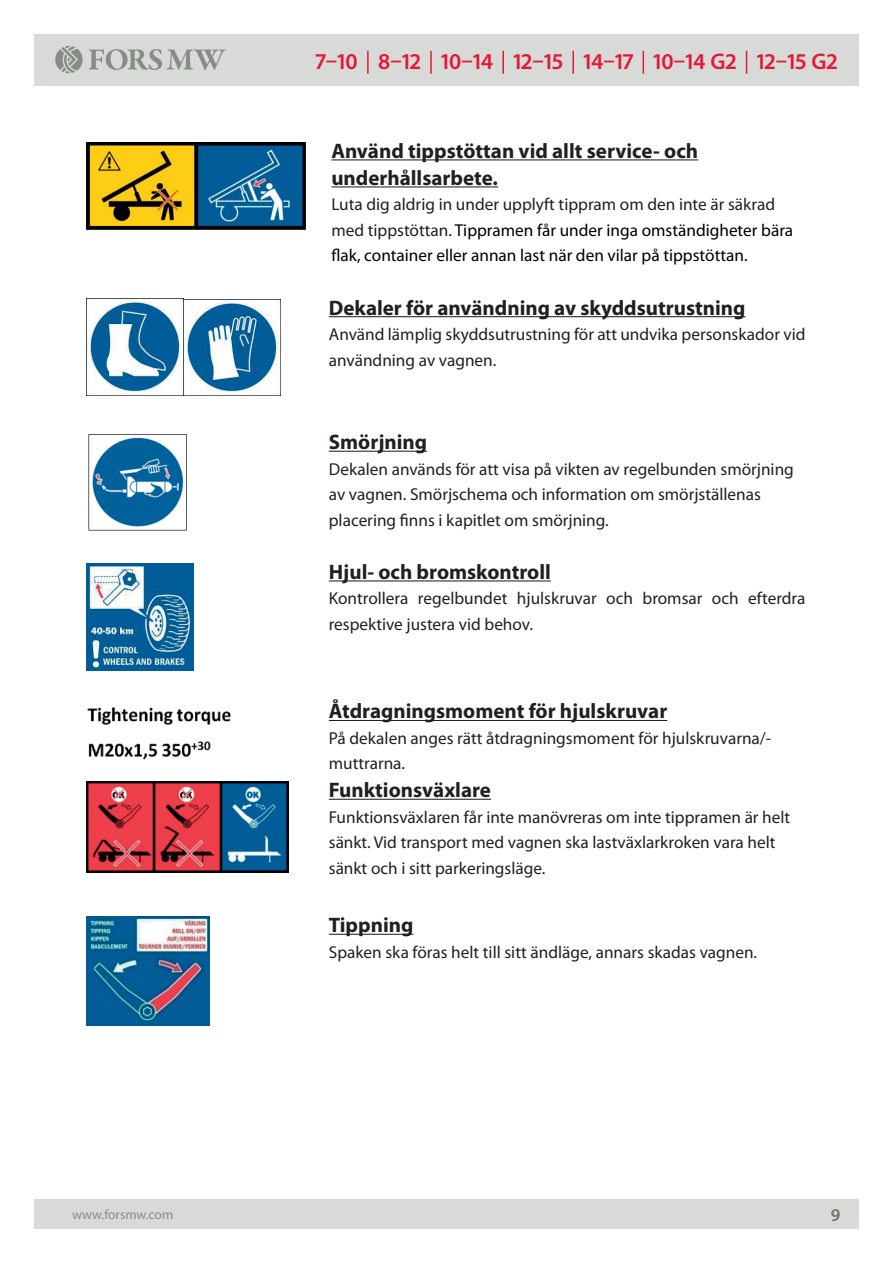
<style>
.page{position:relative;width:893px;height:1263px;background:#fff}
.page>*{position:absolute;margin:0;border:0;box-sizing:border-box;transform-origin:0 0}
.t1{font:600 22.65px "Myriad Pro";color:#e51836}
.t2{font:700 21px/27px "Myriad Pro";color:#231f20}
.t3{font:600 18px "Myriad Pro";color:#73766b}
.t4{font:17.25px/25.5px "Myriad Pro";color:#231f20}
.t5{font:17.25px/25.5px "Myriad Pro";color:#000001}
.t6{font:13.5px "Myriad Pro";color:#868d84}
.s1{color:#231f20}
</style>
<div class="page">
<div style="left:34px;top:1200px;width:825px;height:29px;background:#d8dad7"></div>
<div style="left:34px;top:34px;width:825px;height:51px;background:#d8dad7"></div>
<hr style="left:367px;top:51px;width:2px;height:23px;background:#e51836">
<hr style="left:430px;top:51px;width:2px;height:23px;background:#e51836">
<hr style="left:502px;top:51px;width:2px;height:23px;background:#e51836">
<hr style="left:572px;top:51px;width:2px;height:23px;background:#e51836">
<svg style="left:643px;top:51px;width:1px;height:23px"></svg>
<svg style="left:746px;top:51px;width:1px;height:23px"></svg>
<svg style="left:89px;top:49px;width:137px;height:21px"></svg>
<svg style="left:55px;top:46px;width:28px;height:27px"></svg>
<img style="left:87px;top:142px;width:219px;height:87px">
<hr style="left:331px;top:159px;width:367px;height:1px;background:#231f20">
<hr style="left:331px;top:186px;width:167px;height:1px;background:#231f20">
<img style="left:87px;top:299px;width:194px;height:97px">
<hr style="left:329px;top:316px;width:416px;height:1px;background:#231f20">
<img style="left:88px;top:434px;width:99px;height:97px">
<hr style="left:329px;top:451px;width:98px;height:1px;background:#231f20">
<img style="left:87px;top:563px;width:106px;height:108px">
<img style="left:87px;top:708px;width:144px;height:51px">
<hr style="left:329px;top:580px;width:222px;height:1px;background:#231f20">
<hr style="left:329px;top:720px;width:338px;height:1px;background:#231f20">
<img style="left:87px;top:781px;width:201px;height:92px">
<hr style="left:329px;top:799px;width:162px;height:1px;background:#231f20">
<img style="left:87px;top:916px;width:122px;height:109px">
<hr style="left:329px;top:934px;width:84px;height:1px;background:#231f20">
<h1 class="t1" style="left:316px;top:47px;width:523px">7–10 8–12 10–14 12–15 14–17 10–14 G2 12–15 G2</h1>
<p class="t2" style="left:331px;top:137px;width:368px">Använd tippstöttan vid allt service- och underhållsarbete.</p>
<p class="t5" style="left:331px;top:192px;width:463px"><span class="s1">Luta dig aldrig in under upplyft tippram om den inte är säkrad med tippstöttan.</span> Tippramen får under inga omständigheter bära flak, container eller annan last när den vilar på tippstöttan.</p>
<p class="t2" style="left:329px;top:293px;width:418px">Dekaler för användning av skyddsutrustning</p>
<p class="t4" style="left:329px;top:321px;width:478px">Använd lämplig skyddsutrustning för att undvika personskador vid användning av vagnen.</p>
<p class="t2" style="left:329px;top:428px;width:100px">Smörjning</p>
<p class="t4" style="left:329px;top:456px;width:467px">Dekalen används för att visa på vikten av regelbunden smörjning av vagnen. Smörjschema och information om smörjställenas placering finns i kapitlet om smörjning.</p>
<p class="t2" style="left:329px;top:558px;width:224px">Hjul- och bromskontroll</p>
<p class="t4" style="left:329px;top:585px;width:478px">Kontrollera regelbundet hjulskruvar och bromsar och efterdra respektive justera vid behov.</p>
<p class="t2" style="left:329px;top:697px;width:340px">Åtdragningsmoment för hjulskruvar</p>
<p class="t4" style="left:329px;top:725px;width:444px">På dekalen anges rätt åtdragningsmoment för hjulskruvarna/- muttrarna.</p>
<p class="t2" style="left:329px;top:776px;width:164px">Funktionsväxlare</p>
<p class="t4" style="left:329px;top:804px;width:463px">Funktionsväxlaren får inte manövreras om inte tippramen är helt sänkt. Vid transport med vagnen ska lastväxlarkroken vara helt sänkt och i sitt parkeringsläge.</p>
<p class="t2" style="left:329px;top:911px;width:86px">Tippning</p>
<p class="t4" style="left:329px;top:939px;width:430px">Spaken ska föras helt till sitt ändläge, annars skadas vagnen.</p>
<p class="t6" style="left:72px;top:1206px;width:103px">www.forsmw.com</p>
<p class="t3" style="left:831px;top:1203px;width:11px">9</p>
</div>
